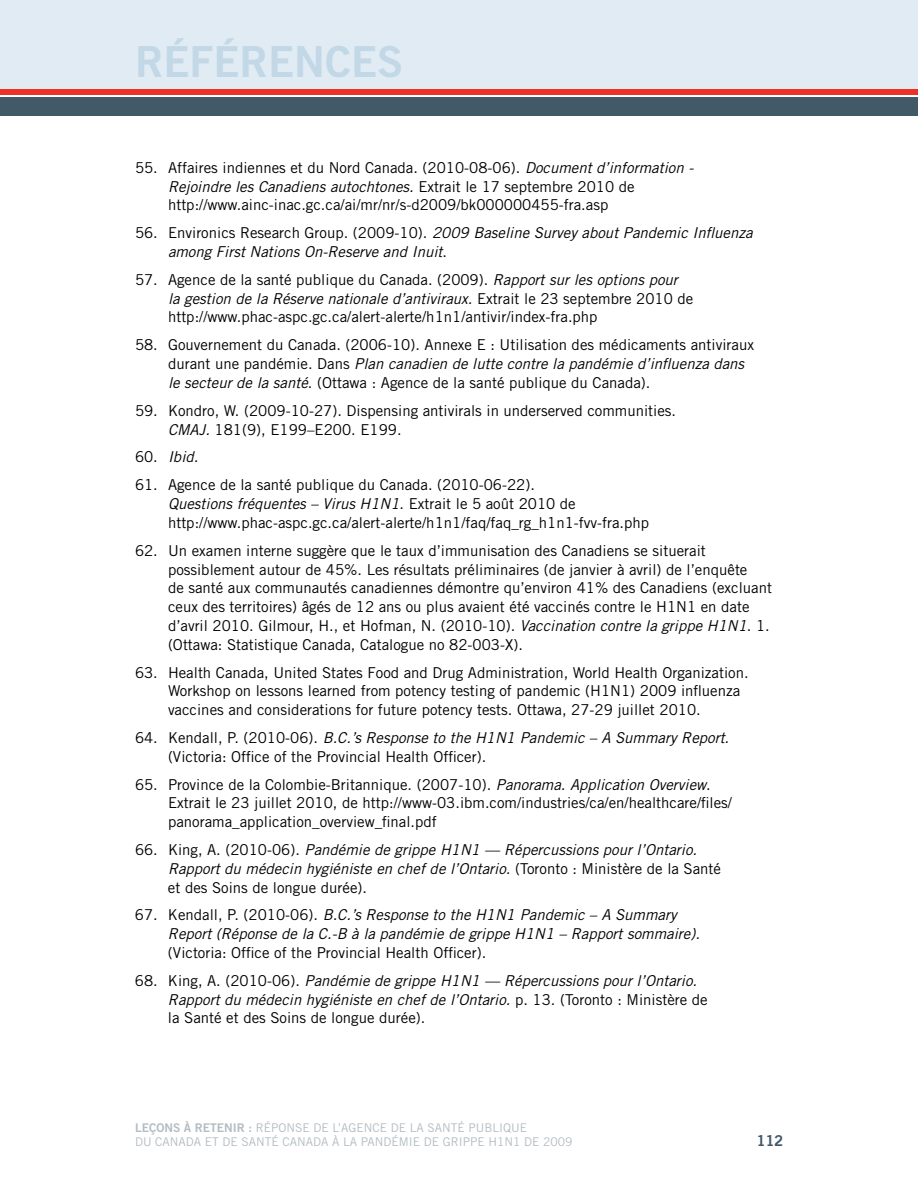
<style>
.page{position:relative;width:918px;height:1188px;background:#fff}
.page>*{position:absolute;margin:0;border:0;box-sizing:border-box;transform-origin:0 0}
.t1{font:42.75px "Trade Gothic LT Std Bd 2";color:#c2d8e7}
.t2{font:15px/18.8px "Trade Gothic LT Std";color:#000}
.t3{font:italic 15px/18.8px "Trade Gothic LT Std";color:#000}
.t4{font:15px "Trade Gothic LT Std Bd 2";color:#425968}
.t5{font:12px/14.2px "Trade Gothic LT Std";color:#b3bdc3}
.s1{font-style:italic}
.s2{font-style:normal}
.s3{font-family:"Trade Gothic LT Std Bd 2"}
</style>
<div class="page">
<div style="left:0;top:0;width:918px;height:90px;background:#e1ebf3"></div>
<div style="left:0;top:97px;width:918px;height:18px;background:#425968"></div>
<div style="left:0;top:90px;width:918px;height:5px;background:#ee3124"></div>
<h1 class="t1" style="left:135px;top:35px;width:270px">RÉFÉRENCES</h1>
<p class="t2" style="left:168px;top:158px;width:527px;text-indent:-33px">55. Affaires indiennes et du N ord Canada. (2010-08-06). <span class="s1">Document d’information -<br>Rejoindre les Canadiens autochtones.</span> Extrait le 17 septembre 2010 de http://www.ainc-inac.gc.ca/ai/mr/nr/s-d2009/bk000000455-fra.asp</p>
<p class="t3" style="left:168px;top:224px;width:586px;text-indent:-33px"><span class="s2">56. E nvironics Research Group. (2009-10).</span> 2009 Baseline Survey about Pandemic Influenza among First Nations On-Reserve and Inuit<span class="s2">.</span></p>
<p class="t2" style="left:168px;top:270px;width:527px;text-indent:-33px">57. Agence de la santé publique du Canada. (2009). <span class="s1">Rapport sur les options pour la gestion de la Réserve nationale d’antiviraux.</span> Extrait le 23 septembre 2010 de http://www.phac-aspc.gc.ca/alert-alerte/h1n1/antivir/index-fra.php</p>
<p class="t2" style="left:168px;top:335px;width:588px;text-indent:-33px">58. Gouvernement du Canada. (2006-10). Annexe E : Utilisation des médicaments antiviraux durant une pandémie. Dans <span class="s1">Plan canadien de lutte contre la pandémie d’influenza dans le secteur de la santé</span>. (Ottawa : Agence de la santé publique du Canada).</p>
<p class="t2" style="left:168px;top:401px;width:510px;text-indent:-33px">59. Kondro, W. (2009-10-27). Dispensing antivirals in underserved communities.<br><span class="s1">CMAJ.</span> 181(9), E 199–E200. E 199.</p>
<p class="t3" style="left:135px;top:448px;width:65px"><span class="s2">60.</span> Ibid.</p>
<p class="t2" style="left:168px;top:476px;width:483px;text-indent:-33px">61. Agence de la santé publique du Canada. (2010-06-22).<br><span class="s1">Questions fréquentes – Virus H1N1</span>. Extrait le 5 août 2010 de http://www.phac-aspc.gc.ca/alert-alerte/h1n1/faq/faq_rg_h1n1-fvv-fra.php</p>
<p class="t2" style="left:168px;top:541px;width:606px;text-indent:-33px">62. U n examen interne suggère que le taux d’immunisation des Canadiens se situerait possiblement autour de 45%. Les résultats préliminaires (de janvier à avril) de l’enquête<br>de santé aux communautés canadiennes démontre qu’environ 41% des Canadiens (excluant ceux des territoires) âgés de 12 ans ou plus avaient été vaccinés contre le H1N 1 en date d’avril 2010. Gilmour, H., et Hofman, N . (2010-10). <span class="s1">Vaccination contre la grippe H1N1</span>. 1. (Ottawa: Statistique Canada, Catalogue no 82-003-X).</p>
<p class="t2" style="left:168px;top:663px;width:582px;text-indent:-33px">63. Health Canada, U nited States Food and Drug Administration, World Health Organization.<br>Workshop on lessons learned from potency testing of pandemic (H1N 1) 2009 influenza vaccines and considerations for future potency tests. Ottawa, 27-29 juillet 2010.</p>
<p class="t2" style="left:168px;top:728px;width:563px;text-indent:-33px">64. Kendall, P. (2010-06). <span class="s1">B.C.’s Response to the H1N1 Pandemic – A Summary Report. </span>(Victoria: Office of the Provincial Health Officer).</p>
<p class="t2" style="left:168px;top:775px;width:566px;text-indent:-33px">65. Province de la Colombie-B ritannique. (2007-10). <span class="s1">Panorama. Application Overview</span>.<br>Extrait le 23 juillet 2010, de http://www-03.ibm.com/industries/ca/en/healthcare/files/ panorama_application_overview_final.pdf</p>
<p class="t3" style="left:168px;top:841px;width:555px;text-indent:-33px"><span class="s2">66. King, A. (2010-06).</span> Pandémie de grippe H1N1 — Répercussions pour l’Ontario.<br>Rapport du médecin hygiéniste en chef de l’Ontario. <span class="s2">(Toronto : M inistère de la Santé et des Soins de longue durée).</span></p>
<p class="t3" style="left:168px;top:906px;width:533px;text-indent:-33px"><span class="s2">67. Kendall, P. (2010-06).</span> B.C.’s Response to the H1N1 Pandemic – A Summary<br>Report (Réponse de la C.-B à la pandémie de grippe H1N1 – Rapport sommaire).</p>
<p class="t2" style="left:168px;top:943px;width:320px">(Victoria: Office of the Provincial Health Officer).</p>
<p class="t3" style="left:168px;top:971px;width:541px;text-indent:-33px"><span class="s2">68. King, A. (2010-06).</span> Pandémie de grippe H1N1 — Répercussions pour l’Ontario.<br>Rapport du médecin hygiéniste en chef de l’Ontario. <span class="s2">p. 13. (Toronto : M inistère de la Santé et des Soins de longue durée).</span></p>
<p class="t5" style="left:135px;top:1120px;width:439px"><span class="s3">LEÇONS À RETENIR :</span> Réponse de l’Agence de la santé publique<br>du Canada et de Santé Canada à la pandémie de gr ippe H1N 1 de 2009</p>
<p class="t4" style="left:757px;top:1131px;width:28px">112</p>
</div>
